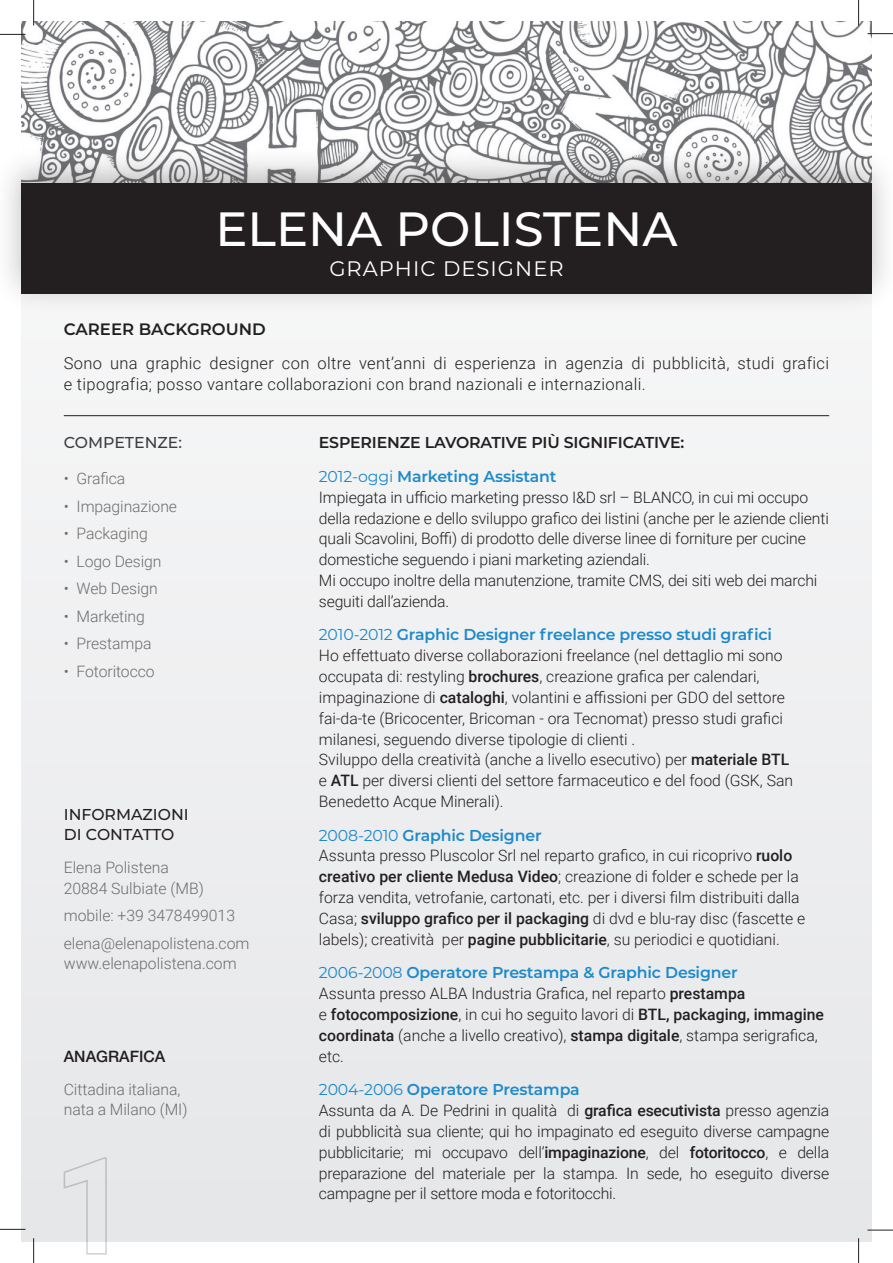
<style>
.page{position:relative;width:893px;height:1263px;background:#fff}
.page>*{position:absolute;margin:0;border:0;box-sizing:border-box;transform-origin:0 0}
.t1{font:500 48px "Montserrat";color:#fff}
.t2{font:21px "Montserrat";letter-spacing:.05em;color:#fff}
.t3{font:300 16.5px/21px "Roboto";letter-spacing:.02em;color:#231f20}
.t4{font:600 16.5px "Montserrat";color:#231f20}
.t5{font:300 15.75px/20.9px "Roboto";color:#231f20}
.t6{font:300 15.75px/20.2px "Roboto";letter-spacing:-.005em;color:#6c6d70}
.t7{font:600 15.75px "Montserrat";letter-spacing:-.01em;color:#1d8acb}
.t8{font:600 15.75px/33.6px "Montserrat";letter-spacing:-.01em;color:#231f20}
.t9{font:500 15.75px/20.2px "Montserrat";color:#231f20}
.t10{font:500 15.75px "Montserrat";color:#3e3e3f}
.t11{font:500 15.75px "Helvetica Neue";color:#231f20}
.s1{font-weight:400;color:#1d8acb}
.s2{color:#1d8acb}
.s3{font-weight:400}
.s4{font-weight:500}
</style>
<div class="page">
<div style="left:21px;top:21px;width:851px;height:1221px;background:#eeeef0"></div>
<img style="left:21px;top:21px;width:851px;height:125px">
<svg style="left:0;top:34px;width:26px;height:1px"></svg>
<svg style="left:33px;top:0;width:1px;height:26px"></svg>
<svg style="left:858px;top:0;width:1px;height:26px"></svg>
<svg style="left:867px;top:33px;width:26px;height:1px"></svg>
<svg style="left:0;top:1229px;width:26px;height:1px"></svg>
<svg style="left:33px;top:1238px;width:1px;height:25px"></svg>
<svg style="left:858px;top:1238px;width:1px;height:25px"></svg>
<svg style="left:867px;top:1230px;width:26px;height:1px"></svg>
<hr style="left:64px;top:415px;width:765px;height:1px;background:#231f20">
<svg style="left:63px;top:1157px;width:44px;height:98px"></svg>
<div style="left:0;top:146px;width:893px;height:167px;background:#231f20;opacity:.3"></div>
<div style="left:21px;top:183px;width:851px;height:110px;background:#231f20"></div>
<h1 class="t1" style="left:215px;top:196px;width:463px">ELENA POLISTENA</h1>
<h2 class="t2" style="left:329px;top:254px;width:236px">GRAPHIC DESIGNER</h2>
<p class="t4" style="left:64px;top:317px;width:203px">CAREER BACKGROUND</p>
<p class="t3" style="left:64px;top:352px;width:767px">Sono una graphic designer con oltre vent’anni di esperienza in agenzia di pubblicità, studi grafici e tipografia; posso vantare collaborazioni con brand nazionali e internazionali.</p>
<p class="t10" style="left:64px;top:432px;width:120px">COMPETENZE:</p>
<p class="t6" style="left:64px;top:468px;width:63px">• Grafica</p>
<p class="t6" style="left:64px;top:496px;width:115px">• Impaginazione</p>
<p class="t6" style="left:64px;top:523px;width:86px">• Packaging</p>
<p class="t6" style="left:64px;top:551px;width:99px">• Logo Design</p>
<p class="t6" style="left:64px;top:578px;width:95px">• Web Design</p>
<p class="t6" style="left:64px;top:606px;width:83px">• Marketing</p>
<p class="t6" style="left:64px;top:633px;width:89px">• Prestampa</p>
<p class="t6" style="left:64px;top:661px;width:92px">• Fotoritocco</p>
<p class="t9" style="left:64px;top:804px;width:126px">INFORMAZIONI<br>DI CONTATTO</p>
<p class="t6" style="left:64px;top:857px;width:142px">Elena Polistena<br>20884 Sulbiate (MB)</p>
<p class="t6" style="left:64px;top:901px;width:187px;line-height:27.5px">mobile: +39 3478499013 elena@elenapolistena.com</p>
<p class="t6" style="left:64px;top:952px;width:174px">www.elenapolistena.com</p>
<p class="t11" style="left:64px;top:1047px;width:103px">ANAGRAFICA</p>
<p class="t6" style="left:64px;top:1078px;width:125px">Cittadina italiana, nata a Milano (MI)</p>
<p class="t8" style="left:319px;top:425px;width:367px">ESPERIENZE LAVORATIVE PIÙ SIGNIFICATIVE:<br><span class="s1">2012-oggi</span> <span class="s2">Marketing Assistant</span></p>
<p class="t5" style="left:319px;top:486px;width:511px">Impiegata in ufficio marketing presso I&amp;D srl – BLANCO, in cui mi occupo della redazione e dello sviluppo grafico dei listini (anche per le aziende clienti quali Scavolini, Boffi) di prodotto delle diverse linee di forniture per cucine domestiche seguendo i piani marketing aziendali.<br>Mi occupo inoltre della manutenzione, tramite CMS, dei siti web dei marchi seguiti dall’azienda.</p>
<p class="t7" style="left:319px;top:624px;width:455px"><span class="s3">2010-2012</span> Graphic Designer freelance presso studi grafici</p>
<p class="t5" style="left:319px;top:645px;width:476px">Ho effettuato diverse collaborazioni freelance (nel dettaglio mi sono occupata di: restyling <span class="s4">brochures</span>, creazione grafica per calendari, impaginazione di <span class="s4">cataloghi</span>, volantini e affissioni per GDO del settore fai-da-te (Bricocenter, Bricoman - ora Tecnomat) presso studi grafici milanesi, seguendo diverse tipologie di clienti .<br>Sviluppo della creatività (anche a livello esecutivo) per <span class="s4">materiale BTL </span>e <span class="s4">ATL</span> per diversi clienti del settore farmaceutico e del food (GSK, San Benedetto Acque Minerali).</p>
<p class="t7" style="left:319px;top:824px;width:224px"><span class="s3">2008-2010</span> Graphic Designer</p>
<p class="t5" style="left:319px;top:845px;width:488px">Assunta presso Pluscolor Srl nel reparto grafico, in cui ricoprivo <span class="s4">ruolo creativo per cliente Medusa Video</span>; creazione di folder e schede per la forza vendita, vetrofanie, cartonati, etc. per i diversi film distribuiti dalla Casa; <span class="s4">sviluppo grafico per il packaging</span> di dvd e blu-ray disc (fascette e labels); creatività per <span class="s4">pagine pubblicitarie</span>, su periodici e quotidiani.</p>
<p class="t7" style="left:319px;top:961px;width:420px"><span class="s3">2006-2008</span> Operatore Prestampa &amp; Graphic Designer</p>
<p class="t5" style="left:319px;top:982px;width:506px">Assunta presso ALBA Industria Grafica, nel reparto <span class="s4">prestampa<br></span>e <span class="s4">fotocomposizione</span>, in cui ho seguito lavori di <span class="s4">BTL, packaging, immagine coordinata</span> (anche a livello creativo), <span class="s4">stampa digitale</span>, stampa serigrafica, etc.</p>
<p class="t7" style="left:319px;top:1078px;width:262px"><span class="s3">2004-2006</span> Operatore Prestampa</p>
<p class="t5" style="left:319px;top:1099px;width:512px;text-align:justify">Assunta da A. De Pedrini in qualità di <span class="s4">grafica esecutivista</span> presso agenzia di pubblicità sua cliente; qui ho impaginato ed eseguito diverse campagne pubblicitarie; mi occupavo dell’<span class="s4">impaginazione</span>, del <span class="s4">fotoritocco</span>, e della preparazione del materiale per la stampa. In sede, ho eseguito diverse campagne per il settore moda e fotoritocchi.</p>
</div>
